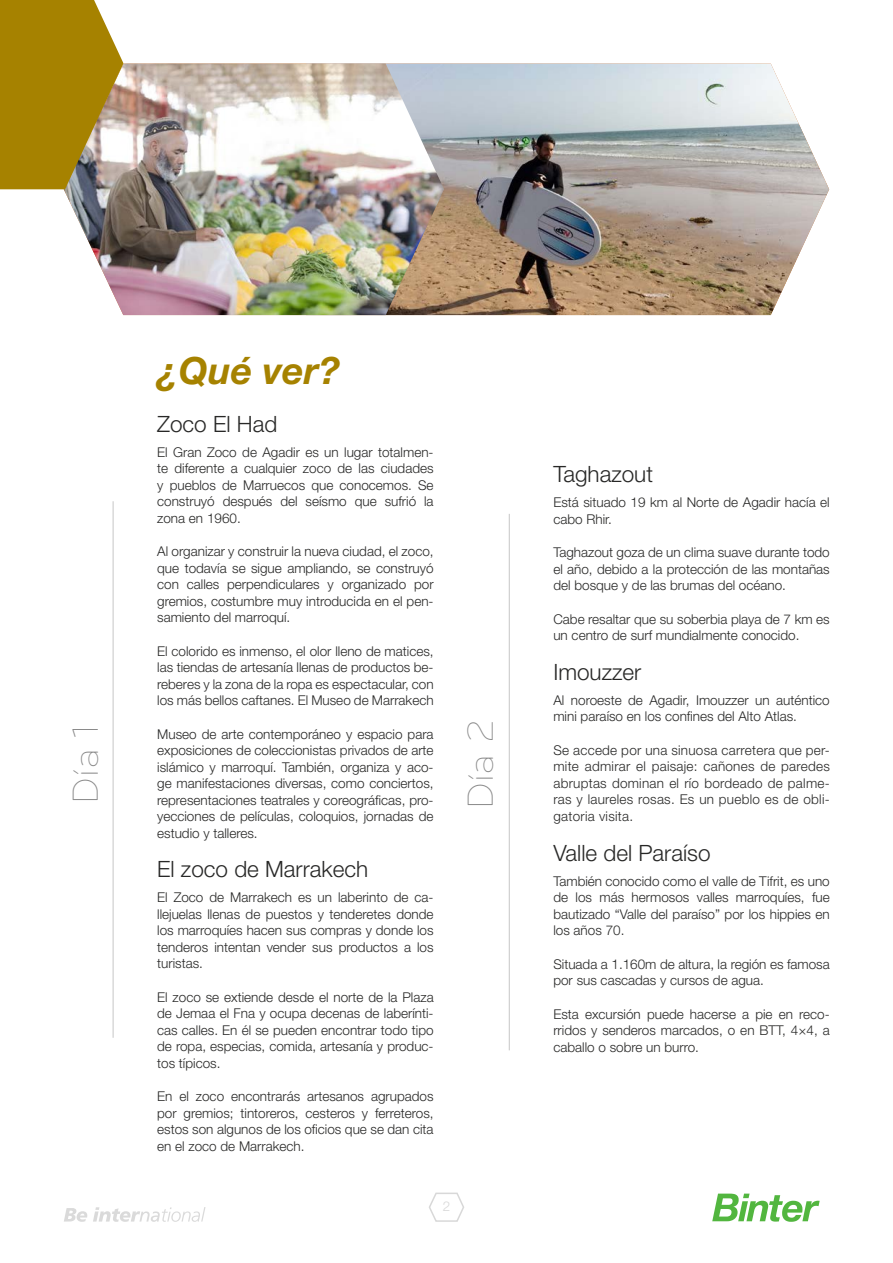
<style>
.page{position:relative;width:893px;height:1263px;background:#fff}
.page>*{position:absolute;margin:0;border:0;box-sizing:border-box;transform-origin:0 0}
.t1{font:300 37.5px "Bryant";color:#878787}
.t2{font:italic 700 37.5px "Helvetica Neue LT Std";color:#a68200}
.t3{font:300 22.5px "Helvetica Neue LT Std";color:#282827}
.t4{font:300 13.5px/16.5px "Helvetica Neue LT Std";color:#282827;text-align:justify}
.t5{font:300 13.5px "Helvetica Neue LT Std";color:#d8d8d8}
</style>
<div class="page">
<svg style="left:429px;top:1192px;width:35px;height:30px"></svg>
<svg style="left:64px;top:1208px;width:23px;height:14px"></svg>
<svg style="left:93px;top:1207px;width:113px;height:15px"></svg>
<svg style="left:712px;top:1193px;width:108px;height:29px"></svg>
<img style="left:444px;top:64px;width:385px;height:251px">
<hr style="left:113px;top:501px;width:1px;height:537px;background:#c6c6c6">
<hr style="left:509px;top:514px;width:1px;height:536px;background:#c6c6c6">
<img style="left:64px;top:64px;width:380px;height:251px">
<svg style="left:0;top:0;width:123px;height:189px"></svg>
<h1 class="t1" style="left:66px;top:804px;width:81px;rotate:-90deg">Día 1</h1>
<h1 class="t2" style="left:157px;top:347px;width:184px">¿Qué ver?</h1>
<h2 class="t3" style="left:157px;top:410px;width:122px">Zoco El Had</h2>
<p class="t4" style="left:157px;top:443px;width:278px">El Gran Zoco de Agadir es un lugar totalmen&shy;te diferente a cualquier zoco de las ciudades y pueblos de Marruecos que conocemos. Se construyó después del seísmo que sufrió la zona en 1960.</p>
<p class="t4" style="left:157px;top:543px;width:278px">Al organizar y construir la nueva ciudad, el zoco, que todavía se sigue ampliando, se construyó con calles perpendiculares y organizado por gremios, costumbre muy introducida en el pen&shy;samiento del marroquí.</p>
<p class="t4" style="left:157px;top:642px;width:278px">El colorido es inmenso, el olor lleno de matices, las tiendas de artesanía llenas de productos be&shy;reberes y la zona de la ropa es espectacular, con los más bellos caftanes. El Museo de Marrakech</p>
<p class="t4" style="left:157px;top:725px;width:278px">Museo de arte contemporáneo y espacio para exposiciones de coleccionistas privados de arte islámico y marroquí. También, organiza y aco&shy;ge manifestaciones diversas, como conciertos, representaciones teatrales y coreográficas, pro&shy;yecciones de películas, coloquios, jornadas de estudio y talleres.</p>
<h2 class="t3" style="left:157px;top:855px;width:212px">El zoco de Marrakech</h2>
<p class="t4" style="left:157px;top:889px;width:278px">El Zoco de Marrakech es un laberinto de ca&shy;llejuelas llenas de puestos y tenderetes donde los marroquíes hacen sus compras y donde los tenderos intentan vender sus productos a los turistas.</p>
<p class="t4" style="left:157px;top:988px;width:278px">El zoco se extiende desde el norte de la Plaza de Jemaa el Fna y ocupa decenas de laberínti&shy;cas calles. En él se pueden encontrar todo tipo de ropa, especias, comida, artesanía y produc&shy;tos típicos.</p>
<p class="t4" style="left:157px;top:1088px;width:278px">En el zoco encontrarás artesanos agrupados por gremios; tintoreros, cesteros y ferreteros, estos son algunos de los oficios que se dan cita en el zoco de Marrakech.</p>
<h1 class="t1" style="left:461px;top:809px;width:91px;rotate:-90deg">Día 2</h1>
<p class="t5" style="left:443px;top:1198px;width:9px">2</p>
<h2 class="t3" style="left:553px;top:461px;width:101px">Taghazout</h2>
<p class="t4" style="left:553px;top:494px;width:278px">Está situado 19 km al Norte de Agadir hacía el cabo Rhir.</p>
<p class="t4" style="left:553px;top:544px;width:278px">Taghazout goza de un clima suave durante todo el año, debido a la protección de las montañas del bosque y de las brumas del océano.</p>
<p class="t4" style="left:553px;top:611px;width:278px">Cabe resaltar que su soberbia playa de 7 km es un centro de surf mundialmente conocido.</p>
<h2 class="t3" style="left:553px;top:658px;width:89px">Imouzzer</h2>
<p class="t4" style="left:553px;top:692px;width:278px">Al noroeste de Agadir, Imouzzer un auténtico mini paraíso en los confines del Alto Atlas.</p>
<p class="t4" style="left:553px;top:742px;width:278px">Se accede por una sinuosa carretera que per&shy;mite admirar el paisaje: cañones de paredes abruptas dominan el río bordeado de palme&shy;ras y laureles rosas. Es un pueblo es de obli&shy;gatoria visita.</p>
<h2 class="t3" style="left:553px;top:839px;width:159px">Valle del Paraíso</h2>
<p class="t4" style="left:553px;top:872px;width:278px">También conocido como el valle de Tifrit, es uno de los más hermosos valles marroquíes, fue bautizado “Valle del paraíso” por los hippies en los años 70.</p>
<p class="t4" style="left:553px;top:955px;width:278px">Situada a 1.160m de altura, la región es famosa por sus cascadas y cursos de agua.</p>
<p class="t4" style="left:553px;top:1005px;width:278px">Esta excursión puede hacerse a pie en reco&shy;rridos y senderos marcados, o en BTT, 4×4, a caballo o sobre un burro.</p>
</div>
